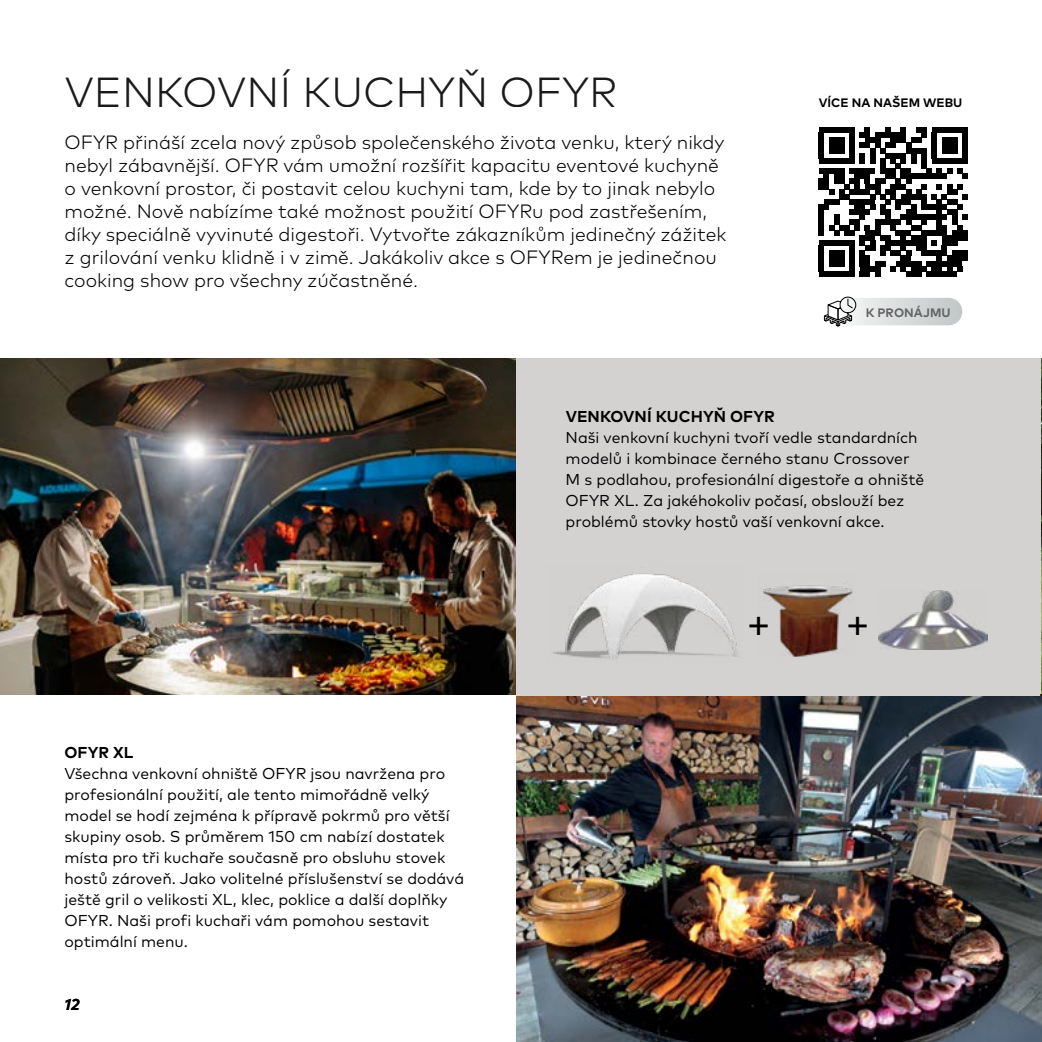
<style>
.page{position:relative;width:1042px;height:1042px;background:#fff}
.page>*{position:absolute;margin:0;border:0;box-sizing:border-box;transform-origin:0 0}
.t1{font:300 42px "Mark Pro";letter-spacing:.005em;color:#000}
.t2{font:41.82px "Mark Pro";color:#000}
.t3{font:300 19.25px/23.1px "Mark Pro";color:#000}
.t4{font:15.75px/21px "Mark Pro";color:#000}
.t5{font:700 15.75px "Mark Pro";letter-spacing:.005em;color:#000}
.t6{font:italic 700 15.75px "Mark Pro";color:#000}
.t7{font:700 12.25px "Mark Pro";letter-spacing:.005em;color:#000}
.t8{font:700 12.25px "Mark Pro";letter-spacing:.005em;color:#636466}
</style>
<div class="page">
<img style="left:0;top:358px;width:516px;height:336px">
<div style="left:516px;top:358px;width:526px;height:339px;background:#d4d1d1"></div>
<hr style="left:1041px;top:0;width:1px;height:358px;background:#d4d1d1">
<img style="left:1040px;top:358px;width:2px;height:339px">
<img style="left:516px;top:697px;width:526px;height:345px">
<img style="left:763px;top:585px;width:90px;height:71px">
<img style="left:878px;top:591px;width:109px;height:59px">
<img style="left:552px;top:573px;width:188px;height:86px">
<svg style="left:819px;top:127px;width:148px;height:149px"></svg>
<div style="left:906px;top:271px;width:15px;height:5px;background:#000"></div>
<div style="left:926px;top:271px;width:31px;height:5px;background:#000"></div>
<svg style="left:834px;top:298px;width:128px;height:27px"></svg>
<svg style="left:823px;top:296px;width:33px;height:31px"></svg>
<h1 class="t1" style="left:64px;top:60px;width:554px">VENKOVNÍ KUCHYŇ OFYR</h1>
<p class="t3" style="left:64px;top:129px;width:664px">OFYR přináší zcela nový způsob společenského života venku, který nikdy nebyl zábavnější. OFYR vám umožní rozšířit kapacitu eventové kuchyně o venkovní prostor, či postavit celou kuchyni tam, kde by to jinak nebylo možné. Nově nabízíme také možnost použití OFYRu pod zastřešením, díky speciálně vyvinuté digestoři. Vytvořte zákazníkům jedinečný zážitek z grilování venku klidně i v zimě. Jakákoliv akce s OFYRem je jedinečnou cooking show pro všechny zúčastněné.</p>
<p class="t7" style="left:819px;top:93px;width:145px">VÍCE NA NAŠEM WEBU</p>
<p class="t8" style="left:865px;top:303px;width:87px">K PRONÁJMU</p>
<p class="t5" style="left:566px;top:404px;width:211px">VENKOVNÍ KUCHYŇ OFYR</p>
<p class="t4" style="left:566px;top:425px;width:360px">Naši venkovní kuchyni tvoří vedle standardních modelů i kombinace černého stanu Crossover M s podlahou, profesionální digestoře a ohniště OFYR XL. Za jakéhokoliv počasí, obslouží bez problémů stovky hostů vaší venkovní akce.</p>
<p class="t5" style="left:65px;top:740px;width:70px">OFYR XL</p>
<p class="t4" style="left:64px;top:761px;width:401px">Všechna venkovní ohniště OFYR jsou navržena pro profesionální použití, ale tento mimořádně velký model se hodí zejména k přípravě pokrmů pro větší skupiny osob. S průměrem 150 cm nabízí dostatek místa pro tři kuchaře současně pro obsluhu stovek hostů zároveň. Jako volitelné příslušenství se dodává ještě gril o velikosti XL, klec, poklice a další doplňky OFYR. Naši profi kuchaři vám pomohou sestavit optimální menu.</p>
<p class="t6" style="left:64px;top:992px;width:17px">12</p>
<h2 class="t2" style="left:746px;top:591px;width:27px">+</h2>
<h2 class="t2" style="left:845px;top:591px;width:27px">+</h2>
</div>
